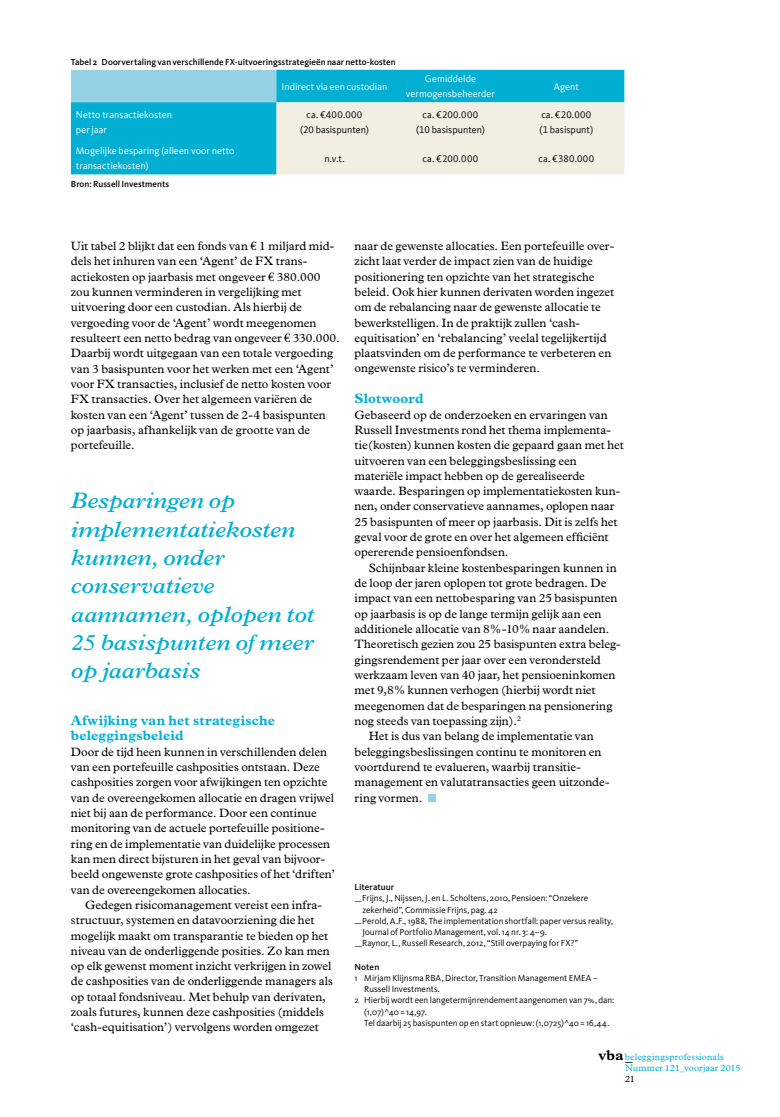
<style>
.page{position:relative;width:780px;height:1117px;background:#fff}
.page>*{position:absolute;margin:0;border:0;box-sizing:border-box;transform-origin:0 0}
.t1{font:italic 600 22.5px/28.4px "Plantin";color:#00afd2}
.t2{font:700 14.25px "Plantin";color:#000}
.t3{font:700 13.75px/15.4px "Plantin";letter-spacing:.015em;color:#00afd2}
.t4{font:12.25px/15.2px "Plantin";color:#000}
.t5{font:10px/15px "Kievit Offc";letter-spacing:.005em;color:#fff}
.t6{font:10px/15px "Kievit Offc";letter-spacing:.005em;color:#000;text-align:center}
.t7{font:9.38px "Plantin";letter-spacing:.015em;color:#00afd2}
.t8{font:9.38px "Plantin";color:#000}
.t9{font:9px "Kievit OT";letter-spacing:-.005em;color:#000}
.t10{font:500 9px "Kievit OT";color:#000}
.s1{font-family:"Euro Serif Std"}
.s2{font-weight:700;font-size:14.25px;color:#000}
</style>
<div class="page">
<svg style="left:71px;top:70px;width:553px;height:104px;background:#1eb5d5"></svg>
<div style="left:276px;top:102px;width:348px;height:72px;background:#f3eee2"></div>
<div style="left:428px;top:794px;width:7px;height:7px;background:#95d1e4"></div>
<p class="t10" style="left:71px;top:57px;width:326px">Tabel 2 Doorvertaling van verschillende FX-uitvoeringsstrategieën naar netto-kosten</p>
<p class="t5" style="left:281px;top:79px;width:107px">Indirect via een custodian</p>
<p class="t5" style="left:406px;top:72px;width:90px;text-align:center">Gemiddelde vermogensbeheerder</p>
<p class="t5" style="left:553px;top:79px;width:27px">Agent</p>
<p class="t5" style="left:76px;top:108px;width:98px">Netto transactiekosten per jaar</p>
<p class="t6" style="left:300px;top:108px;width:70px">ca. €400.000 (20 basispunten)</p>
<p class="t6" style="left:416px;top:108px;width:70px">ca. €200.000 (10 basispunten)</p>
<p class="t6" style="left:539px;top:108px;width:55px;text-align:left">ca. €20.000 (1 basispunt)</p>
<p class="t5" style="left:76px;top:144px;width:160px">Mogelijke besparing (alleen voor netto transactiekosten)</p>
<p class="t6" style="left:324px;top:151px;width:22px">n.v.t.</p>
<p class="t6" style="left:422px;top:151px;width:57px">ca. €200.000</p>
<p class="t6" style="left:538px;top:151px;width:57px">ca. €380.000</p>
<p class="t10" style="left:71px;top:179px;width:100px">Bron: Russell Investments</p>
<p class="t4" style="left:71px;top:238px;width:270px">Uit tabel 2 blijkt dat een fonds van <span class="s1">€</span> 1 miljard mid&shy;dels het inhuren van een ‘Agent’ de FX trans&shy;actiekosten op jaarbasis met ongeveer <span class="s1">€</span> 380.000 zou kunnen verminderen in vergelijking met uitvoering door een custodian. Als hierbij de vergoeding voor de ‘Agent’ wordt meegenomen resulteert een netto bedrag van ongeveer <span class="s1">€</span> 330.000.<br>Daarbij wordt uitgegaan van een totale vergoeding van 3 basispunten voor het werken met een ‘Agent’ voor FX transacties, inclusief de netto kosten voor FX transacties. Over het algemeen variëren de kosten van een ‘Agent’ tussen de 2-4 basispunten op jaarbasis, afhankelijk van de grootte van de portefeuille.</p>
<h1 class="t1" style="left:71px;top:486px;width:245px">Besparingen op implementatiekosten kunnen, onder conservatieve aannamen, oplopen tot<br>25 basispunten of meer op jaarbasis</h1>
<p class="t3" style="left:71px;top:712px;width:206px">Afwijking van het strategische beleggingsbeleid</p>
<p class="t4" style="left:71px;top:743px;width:265px">Door de tijd heen kunnen in verschillenden delen van een portefeuille cashposities ontstaan. Deze cashposities zorgen voor afwijkingen ten opzichte van de overeengekomen allocatie en dragen vrijwel niet bij aan de performance. Door een continue monitoring van de actuele portefeuille positione&shy;ring en de implementatie van duidelijke processen kan men direct bijsturen in het geval van bijvoor&shy;beeld ongewenste grote cashposities of het ‘driften’ van de overeengekomen allocaties.</p>
<p class="t4" style="left:71px;top:897px;width:263px;text-indent:14px">Gedegen risicomanagement vereist een infra&shy;structuur, systemen en datavoorziening die het mogelijk maakt om transparantie te bieden op het niveau van de onderliggende posities. Zo kan men op elk gewenst moment inzicht verkrijgen in zowel de cashposities van de onderliggende managers als op totaal fondsniveau. Met behulp van derivaten, zoals futures, kunnen deze cashposities (middels ‘cash-equitisation’) vervolgens worden omgezet</p>
<p class="t4" style="left:354px;top:238px;width:261px">naar de gewenste allocaties. Een portefeuille over&shy;zicht laat verder de impact zien van de huidige positionering ten opzichte van het strategische beleid. Ook hier kunnen derivaten worden ingezet om de rebalancing naar de gewenste allocatie te bewerkstelligen. In de praktijk zullen ‘cash&shy;equitisation’ en ‘rebalancing’ veelal tegelijkertijd plaatsvinden om de performance te verbeteren en ongewenste risico’s te verminderen.</p>
<p class="t3" style="left:354px;top:391px;width:71px">Slotwoord</p>
<p class="t4" style="left:354px;top:407px;width:271px">Gebaseerd op de onderzoeken en ervaringen van Russell Investments rond het thema implementa&shy;tie(kosten) kunnen kosten die gepaard gaan met het uitvoeren van een beleggingsbeslissing een materiële impact hebben op de gerealiseerde waarde. Besparingen op implementatiekosten kun&shy;nen, onder conservatieve aannames, oplopen naar 25 basispunten of meer op jaarbasis. Dit is zelfs het geval voor de grote en over het algemeen efficiënt opererende pensioenfondsen.</p>
<p class="t4" style="left:369px;top:560px;width:249px">Schijnbaar kleine kostenbesparingen kunnen in</p>
<p class="t4" style="left:354px;top:575px;width:253px">de loop der jaren oplopen tot grote bedragen. De</p>
<p class="t4" style="left:354px;top:590px;width:264px">impact van een nettobesparing van 25 basispunten</p>
<p class="t4" style="left:354px;top:606px;width:248px">op jaarbasis is op de lange termijn gelijk aan een</p>
<p class="t4" style="left:354px;top:621px;width:256px">additionele allocatie van 8%-10% naar aandelen.</p>
<p class="t4" style="left:354px;top:636px;width:267px">Theoretisch gezien zou 25 basispunten extra beleg-</p>
<p class="t4" style="left:354px;top:652px;width:248px">gingsrendement per jaar over een verondersteld</p>
<p class="t4" style="left:354px;top:667px;width:262px">werkzaam leven van 40 jaar, het pensioeninkomen</p>
<p class="t4" style="left:354px;top:682px;width:242px">met 9,8% kunnen verhogen (hierbij wordt niet</p>
<p class="t4" style="left:354px;top:697px;width:259px">meegenomen dat de besparingen na pensionering</p>
<p class="t4" style="left:354px;top:713px;width:168px">nog steeds van toepassing zijn).<sup>2</sup></p>
<p class="t4" style="left:369px;top:728px;width:226px">Het is dus van belang de implementatie van</p>
<p class="t4" style="left:354px;top:743px;width:248px">beleggingsbeslissingen continu te monitoren en</p>
<p class="t4" style="left:354px;top:759px;width:228px">voortdurend te evalueren, waarbij transitie-</p>
<p class="t4" style="left:354px;top:774px;width:256px">management en valutatransacties geen uitzonde-</p>
<p class="t4" style="left:354px;top:789px;width:69px">ring vormen.</p>
<p class="t10" style="left:354px;top:881px;width:41px">Literatuur</p>
<p class="t9" style="left:354px;top:893px;width:235px">—Frijns, J., Nijssen, J. en L. Scholtens, 2010, Pensioen: “Onzekere</p>
<p class="t9" style="left:362px;top:904px;width:137px">zekerheid”, Commissie Frijns, pag. 42</p>
<p class="t9" style="left:354px;top:915px;width:260px">—Perold, A.F., 1988, The implementation shortfall: paper versus reality,</p>
<p class="t9" style="left:362px;top:926px;width:186px">Journal of Portfolio Management, vol. 14 nr. 3: 4–9.</p>
<p class="t9" style="left:354px;top:938px;width:225px">—Raynor, L., Russell Research, 2012, “Still overpaying for FX?”</p>
<p class="t10" style="left:354px;top:961px;width:26px">Noten</p>
<p class="t9" style="left:354px;top:972px;width:245px">1 Mirjam Klijnsma RBA, Director, Transition Management EMEA –</p>
<p class="t9" style="left:364px;top:983px;width:77px">Russell Investments.</p>
<p class="t9" style="left:354px;top:995px;width:261px">2 Hierbij wordt een langetermijnrendement aangenomen van 7%, dan:</p>
<p class="t9" style="left:364px;top:1006px;width:64px">(1,07)^40 = 14,97.</p>
<p class="t9" style="left:364px;top:1017px;width:246px">Tel daarbij 25 basispunten op en start opnieuw: (1,0725)^40 = 16,44.</p>
<p class="t7" style="left:598px;top:1051px;width:127px"><span class="s2">vba</span>beleggingsprofessionals</p>
<p class="t2" style="left:625px;top:1047px;width:9px">_</p>
<p class="t7" style="left:625px;top:1062px;width:117px">Nummer 121_voorjaar 2015</p>
<p class="t8" style="left:625px;top:1073px;width:11px">21</p>
</div>
